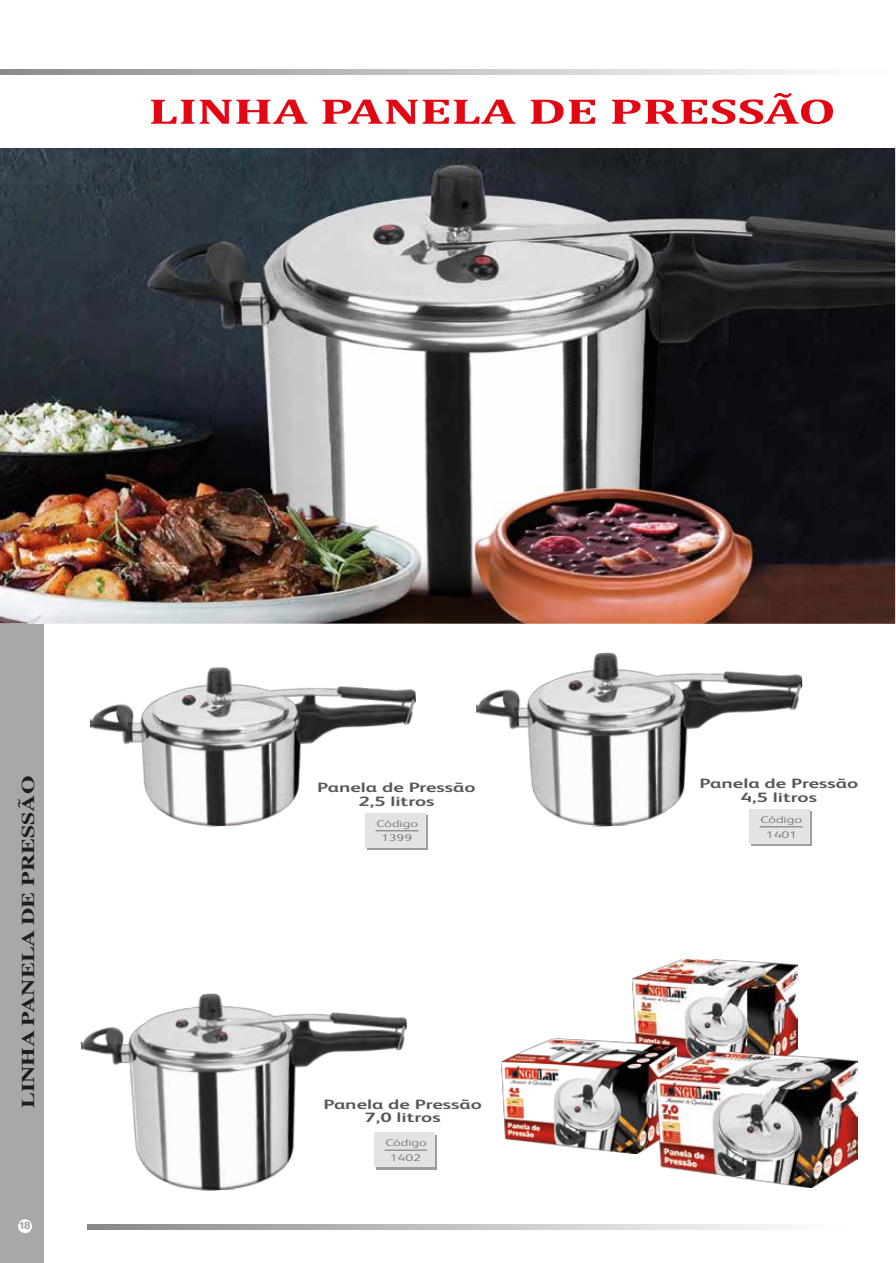
<style>
.page{position:relative;width:896px;height:1263px;background:#fff}
.page>*{position:absolute;margin:0;border:0;box-sizing:border-box;transform-origin:0 0}
.t1{font:700 36px "Cambria";color:#e30613;scale:1.5 1}
.t2{font:700 18px "Times";color:#1d1d1b;scale:1.32 1}
.t3{font:700 13.5px/13.5px "FS Albert";color:#575756;text-align:center;scale:1.5 1}
.t4{font:700 10.5px "Helvetica Rounded LT Std";color:#9d9d9c}
.t5{font:300 9.6px/14.9px "FS Albert";color:#706f6f;text-align:center;scale:1.5 1}
</style>
<div class="page">
<div style="left:0;top:624px;width:43px;height:639px;background:#a8a8a7"></div>
<svg style="left:0;top:70px;width:804px;height:5px;background:#c0c0c0"></svg>
<svg style="left:88px;top:1224px;width:686px;height:5px;background:#bfbfbf"></svg>
<div style="left:18px;top:1219px;width:14px;height:14px;background:#fff;border-radius:50%"></div>
<img style="left:0;top:148px;width:895px;height:476px">
<img style="left:476px;top:652px;width:327px;height:175px">
<img style="left:89px;top:667px;width:327px;height:160px">
<svg style="left:368px;top:815px;width:60px;height:35px"></svg>
<div style="left:365px;top:813px;width:61px;height:34px;background:#e3e3e3"></div>
<hr style="left:375px;top:830px;width:43px;height:1px;background:#706f6f">
<div style="left:751px;top:811px;width:60px;height:35px;background:linear-gradient(to right,#e3e3e3,#e3e3e3)"></div>
<div style="left:749px;top:809px;width:60px;height:34px;background:#e3e3e3"></div>
<hr style="left:759px;top:826px;width:43px;height:1px;background:#706f6f">
<svg style="left:413px;top:1135px;width:23px;height:34px"></svg>
<div style="left:374px;top:1132px;width:60px;height:35px;background:#e3e3e3"></div>
<hr style="left:384px;top:1150px;width:43px;height:1px;background:#706f6f">
<img style="left:80px;top:993px;width:333px;height:198px">
<img style="left:632px;top:959px;width:165px;height:94px">
<img style="left:501px;top:1039px;width:176px;height:114px">
<img style="left:656px;top:1053px;width:201px;height:134px">
<h1 class="t1" style="left:148px;top:86px;width:459px">LINHA PANELA DE PRESSÃO</h1>
<h2 class="t2" style="left:11px;top:1108px;width:253px;rotate:-90deg">LINHA PANELA DE PRESSÃO</h2>
<p class="t4" style="left:20px;top:1219px;width:12px">18</p>
<p class="t3" style="left:317px;top:780px;width:107px">Panela de Pressão<br>2,5 litros</p>
<p class="t3" style="left:699px;top:776px;width:107px">Panela de Pressão<br>4,5 litros</p>
<p class="t5" style="left:376px;top:816px;width:29px">Código<br>1399</p>
<p class="t5" style="left:760px;top:812px;width:29px">Código<br>1401</p>
<p class="t3" style="left:323px;top:1097px;width:107px">Panela de Pressão<br>7,0 litros</p>
<p class="t5" style="left:385px;top:1135px;width:29px">Código<br>1402</p>
</div>
